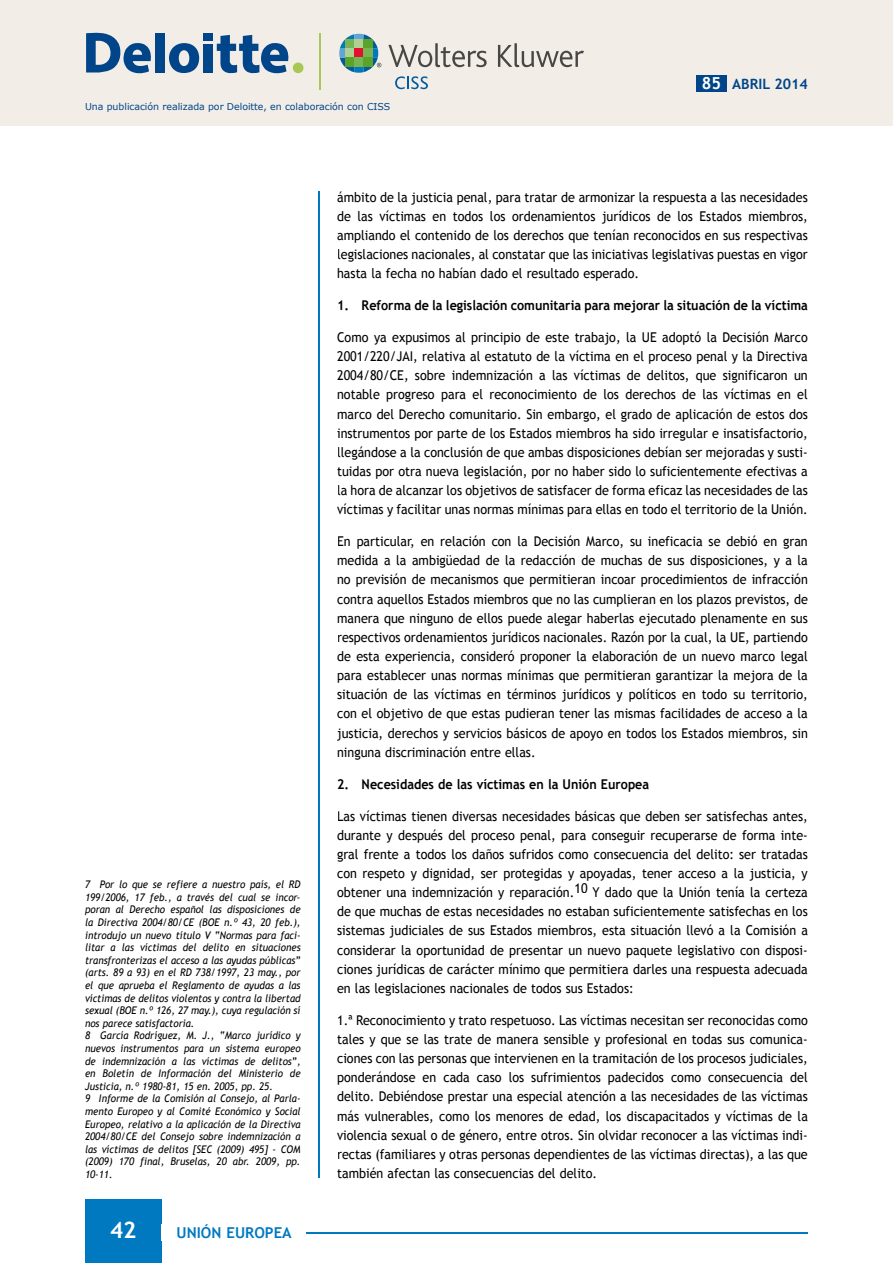
<style>
.page{position:relative;width:893px;height:1263px;background:#fff}
.page>*{position:absolute;margin:0;border:0;box-sizing:border-box;transform-origin:0 0}
.t1{font:700 22.5px "Trebuchet MS";color:#fff}
.t2{font:700 15px "Trebuchet MS";color:#0079c0}
.t3{font:700 14.25px "Trebuchet MS";color:#004489}
.t4{font:13.5px/19.2px "Trebuchet MS";color:#000;text-align:justify;scale:.93 1}
.t5{font:700 13.5px "Trebuchet MS";color:#000;scale:.93 1}
.t6{font:italic 10.5px/12.6px "Trebuchet MS";color:#000;scale:.93 1}
.t7{font:9.45px "Verdana";letter-spacing:-.005em;color:#004489}
.s1{font-size:16.5px;color:#fff}
</style>
<div class="page">
<hr style="left:157px;top:1232px;width:651px;height:2px;background:#0079c0">
<hr style="left:318px;top:192px;width:1px;height:986px;background:#0079c0">
<div style="left:85px;top:1199px;width:77px;height:64px;background:#0079c0"></div>
<div style="left:162px;top:1224px;width:144px;height:16px;background:#fff"></div>
<div style="left:0;top:0;width:893px;height:125px;background:#f2eee7"></div>
<div style="left:696px;top:75px;width:31px;height:17px;background:#004489"></div>
<svg style="left:169px;top:43px;width:30px;height:30px"></svg>
<hr style="left:319px;top:33px;width:2px;height:56px;background:#a8c855">
<div style="left:293px;top:63px;width:10px;height:10px;background:#a8c855;border-radius:50%"></div>
<div style="left:155px;top:33px;width:10px;height:40px;background:#004489"></div>
<svg style="left:217px;top:35px;width:72px;height:39px"></svg>
<div style="left:203px;top:33px;width:10px;height:8px;background:#004489"></div>
<svg style="left:86px;top:33px;width:65px;height:41px"></svg>
<div style="left:203px;top:44px;width:10px;height:29px;background:#004489"></div>
<svg style="left:388px;top:43px;width:99px;height:24px"></svg>
<svg style="left:498px;top:43px;width:86px;height:24px"></svg>
<svg style="left:395px;top:76px;width:33px;height:13px"></svg>
<svg style="left:339px;top:34px;width:42px;height:39px"></svg>
<p class="t7" style="left:85px;top:100px;width:307px">Una publicación realizada por Deloitte, en colaboración con CISS</p>
<p class="t3" style="left:702px;top:75px;width:108px"><span class="s1">85</span> ABRIL 2014</p>
<p class="t6" style="left:85px;top:878px;width:233px">7 Por lo que se refiere a nuestro país, el RD 199/2006, 17 feb., a través del cual se incor&shy;poran al Derecho español las disposiciones de la Directiva 2004/80/CE (BOE n.º 43, 20 feb.), introdujo un nuevo título V “Normas para faci&shy;litar a las víctimas del delito en situaciones transfronterizas el acceso a las ayudas públicas” (arts. 89 a 93) en el RD 738/1997, 23 may., por el que aprueba el Reglamento de ayudas a las víctimas de delitos violentos y contra la libertad sexual (BOE n.º 126, 27 may.), cuya regulación sí nos parece satisfactoria.<br>8 García Rodríguez, M. J., “Marco jurídico y nuevos instrumentos para un sistema europeo de indemnización a las víctimas de delitos”, en Boletín de Información del Ministerio de Justicia, n.º 1980-81, 15 en. 2005, pp. 25.<br>9 Informe de la Comisión al Consejo, al Parla&shy;mento Europeo y al Comité Económico y Social Europeo, relativo a la aplicación de la Directiva 2004/80/CE del Consejo sobre indemnización a las víctimas de delitos [SEC (2009) 495] - COM (2009) 170 final, Bruselas, 20 abr. 2009, pp.<br>10-11.</p>
<h1 class="t1" style="left:110px;top:1216px;width:28px">42</h1>
<p class="t2" style="left:177px;top:1223px;width:117px">UNIÓN EUROPEA</p>
<p class="t4" style="left:337px;top:187px;width:508px">ámbito de la justicia penal, para tratar de armonizar la respuesta a las necesidades de las víctimas en todos los ordenamientos jurídicos de los Estados miembros, ampliando el contenido de los derechos que tenían reconocidos en sus respectivas legislaciones nacionales, al constatar que las iniciativas legislativas puestas en vigor hasta la fecha no habían dado el resultado esperado.</p>
<p class="t5" style="left:337px;top:297px;width:508px">1. Reforma de la legislación comunitaria para mejorar la situación de la víctima</p>
<p class="t4" style="left:337px;top:328px;width:508px">Como ya expusimos al principio de este trabajo, la UE adoptó la Decisión Marco 2001/220/JAI, relativa al estatuto de la víctima en el proceso penal y la Directiva 2004/80/CE, sobre indemnización a las víctimas de delitos, que significaron un notable progreso para el reconocimiento de los derechos de las víctimas en el marco del Derecho comunitario. Sin embargo, el grado de aplicación de estos dos instrumentos por parte de los Estados miembros ha sido irregular e insatisfactorio, llegándose a la conclusión de que ambas disposiciones debían ser mejoradas y susti&shy;tuidas por otra nueva legislación, por no haber sido lo suficientemente efectivas a la hora de alcanzar los objetivos de satisfacer de forma eficaz las necesidades de las víctimas y facilitar unas normas mínimas para ellas en todo el territorio de la Unión.</p>
<p class="t4" style="left:337px;top:532px;width:508px">En particular, en relación con la Decisión Marco, su ineficacia se debió en gran medida a la ambigüedad de la redacción de muchas de sus disposiciones, y a la no previsión de mecanismos que permitieran incoar procedimientos de infracción contra aquellos Estados miembros que no las cumplieran en los plazos previstos, de manera que ninguno de ellos puede alegar haberlas ejecutado plenamente en sus respectivos ordenamientos jurídicos nacionales. Razón por la cual, la UE, partiendo de esta experiencia, consideró proponer la elaboración de un nuevo marco legal para establecer unas normas mínimas que permitieran garantizar la mejora de la situación de las víctimas en términos jurídicos y políticos en todo su territorio, con el objetivo de que estas pudieran tener las mismas facilidades de acceso a la justicia, derechos y servicios básicos de apoyo en todos los Estados miembros, sin ninguna discriminación entre ellas.</p>
<p class="t5" style="left:337px;top:775px;width:337px">2. Necesidades de las víctimas en la Unión Europea</p>
<p class="t4" style="left:337px;top:806px;width:508px">Las víctimas tienen diversas necesidades básicas que deben ser satisfechas antes, durante y después del proceso penal, para conseguir recuperarse de forma inte&shy;gral frente a todos los daños sufridos como consecuencia del delito: ser tratadas con respeto y dignidad, ser protegidas y apoyadas, tener acceso a la justicia, y obtener una indemnización y reparación.10 Y dado que la Unión tenía la certeza de que muchas de estas necesidades no estaban suficientemente satisfechas en los sistemas judiciales de sus Estados miembros, esta situación llevó a la Comisión a considerar la oportunidad de presentar un nuevo paquete legislativo con disposi&shy;ciones jurídicas de carácter mínimo que permitiera darles una respuesta adecuada en las legislaciones nacionales de todos sus Estados:</p>
<p class="t4" style="left:337px;top:1010px;width:508px">1.ª Reconocimiento y trato respetuoso. Las víctimas necesitan ser reconocidas como tales y que se las trate de manera sensible y profesional en todas sus comunica&shy;ciones con las personas que intervienen en la tramitación de los procesos judiciales, ponderándose en cada caso los sufrimientos padecidos como consecuencia del delito. Debiéndose prestar una especial atención a las necesidades de las víctimas más vulnerables, como los menores de edad, los discapacitados y víctimas de la violencia sexual o de género, entre otros. Sin olvidar reconocer a las víctimas indi&shy;rectas (familiares y otras personas dependientes de las víctimas directas), a las que también afectan las consecuencias del delito.</p>
</div>
